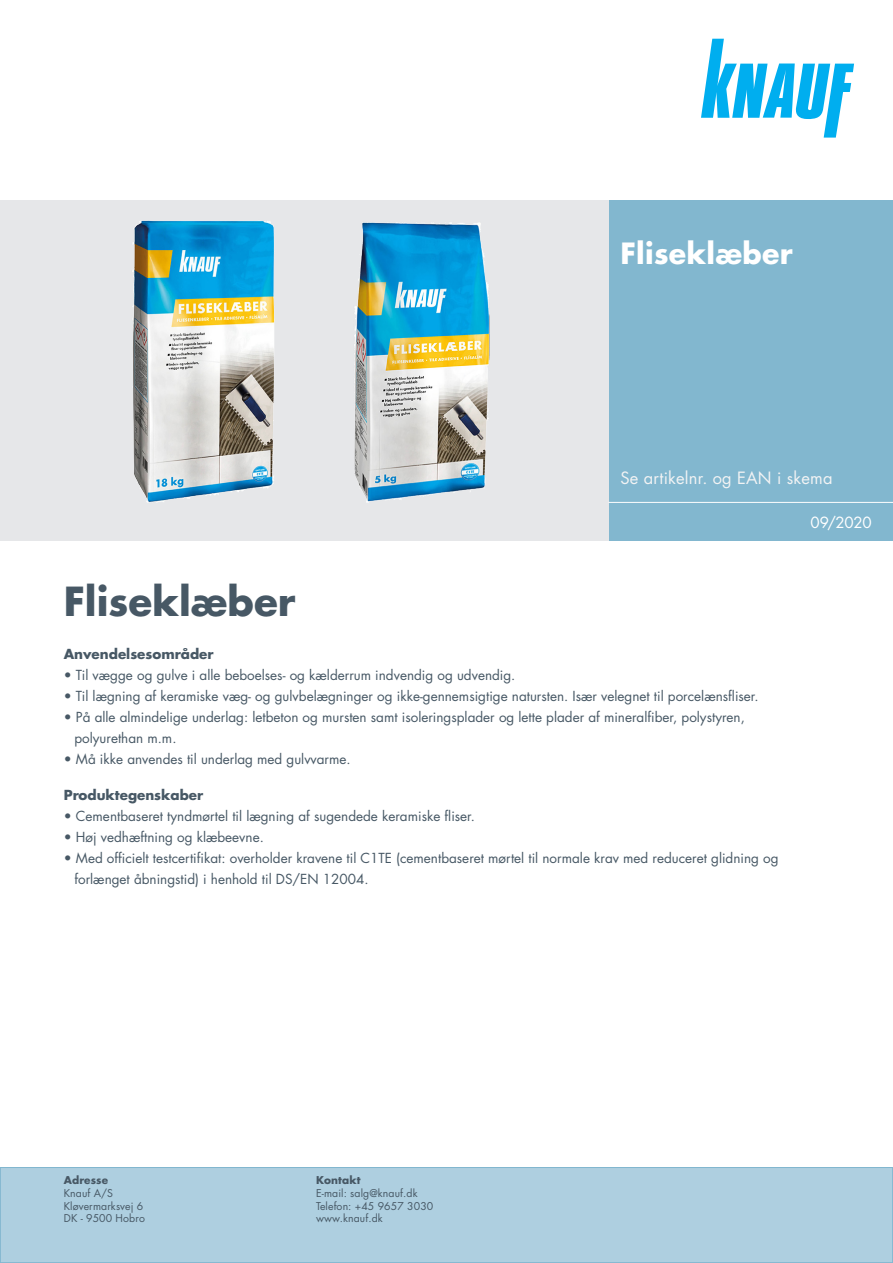
<style>
.page{position:relative;width:893px;height:1263px;background:#fff}
.page>*{position:absolute;margin:0;border:0;box-sizing:border-box;transform-origin:0 0}
.Titel_1te_Zeile_TB{font:700 39px "Futura Std";color:#475865}
.t1{font:700 28.5px "Futura Std";letter-spacing:.01em;color:#fff}
.t2{font:16.5px "Futura Std";letter-spacing:.01em;color:#f2f3f4}
.t3{font:15px "Futura Std";letter-spacing:-.015em;color:#fff}
.Titel_2te_Zeile_TB{font:13.5px "Futura Std";color:#475865}
.Fließtext_TB{font:700 13.5px "Futura Std";color:#475865}
.Titel_2te_Zeile_TB-2{font:700 13.5px "Futura Std";color:#475865}
.kf_brød{font:10.5px/12.6px "Futura Std";letter-spacing:.01em;color:#475865}
.mr{font:10.5px/12.6px "Futura Std";letter-spacing:.01em;color:#475865}
.kf_brød-2{font:700 10.5px "Futura Std";letter-spacing:.01em;color:#475865}
.s1{font-weight:700}
</style>
<div class="page">
<svg style="left:701px;top:39px;width:153px;height:98px"></svg>
<div style="left:608px;top:200px;width:285px;height:340px;background:#82b7cf"></div>
<div style="left:0;top:200px;width:608px;height:340px;background:#e6e7e9"></div>
<hr style="left:608px;top:502px;width:285px;height:1px;background:#fff">
<div style="left:0;top:1167px;width:893px;height:95px;background:#aecfe0"></div>
<div style="left:0;top:1167px;width:893px;height:96px;border:1px solid #82b7cf"></div>
<img style="left:223px;top:200px;width:398px;height:341px">
<img style="left:132px;top:200px;width:244px;height:324px">
<p class="t1" style="left:621px;top:235px;width:174px">Fliseklæber</p>
<p class="t2" style="left:621px;top:467px;width:214px">Se artikelnr. og EAN i skema</p>
<p class="Titel_1te_Zeile_TB" style="left:64px;top:576px;width:233px">Fliseklæber</p>
<p class="Fließtext_TB" style="left:64px;top:645px;width:151px">Anvendelsesområder</p>
<h1 class="Titel_2te_Zeile_TB" style="left:64px;top:666px;width:453px">• Til vægge og gulve i alle beboelses- og kælderrum indvendig og udvendig.</h1>
<h1 class="Titel_2te_Zeile_TB" style="left:64px;top:687px;width:696px">• Til lægning af keramiske væg- og gulvbelægninger og ikke-gennemsigtige natursten. Især velegnet til porcelænsfliser.</h1>
<h1 class="Titel_2te_Zeile_TB" style="left:64px;top:708px;width:683px">• På alle almindelige underlag: letbeton og mursten samt isoleringsplader og lette plader af mineralfiber, polystyren,</h1>
<h1 class="Titel_2te_Zeile_TB" style="left:74px;top:729px;width:104px">polyurethan m.m.</h1>
<h1 class="Titel_2te_Zeile_TB" style="left:64px;top:750px;width:289px">• Må ikke anvendes til underlag med gulvvarme.</h1>
<h1 class="Titel_2te_Zeile_TB-2" style="left:64px;top:786px;width:141px">Produktegenskaber</h1>
<h1 class="Titel_2te_Zeile_TB" style="left:64px;top:807px;width:413px">• Cementbaseret tyndmørtel til lægning af sugendede keramiske fliser.</h1>
<h1 class="Titel_2te_Zeile_TB" style="left:64px;top:828px;width:202px">• Høj vedhæftning og klæbeevne.</h1>
<h1 class="Titel_2te_Zeile_TB" style="left:64px;top:849px;width:716px">• Med officielt testcertifikat: overholder kravene til C1TE (cementbaseret mørtel til normale krav med reduceret glidning og</h1>
<h1 class="Titel_2te_Zeile_TB" style="left:74px;top:870px;width:296px">forlænget åbningstid) i henhold til DS/EN 12004.</h1>
<p class="t3" style="left:811px;top:513px;width:63px">09/2020</p>
<p class="kf_brød-2" style="left:64px;top:1173px;width:46px">Adresse</p>
<p class="kf_brød" style="left:64px;top:1187px;width:51px">Knauf A/S</p>
<p class="kf_brød" style="left:64px;top:1199px;width:83px">Kløvermarksvej 6<br>DK - 9500 Hobro</p>
<p class="mr" style="left:316px;top:1174px;width:103px"><span class="s1">Kontakt<br></span>E-mail: salg@knauf.dk</p>
<p class="kf_brød" style="left:316px;top:1199px;width:119px">Telefon: +45 9657 3030</p>
<p class="kf_brød" style="left:316px;top:1212px;width:68px">www.knauf.dk</p>
</div>
